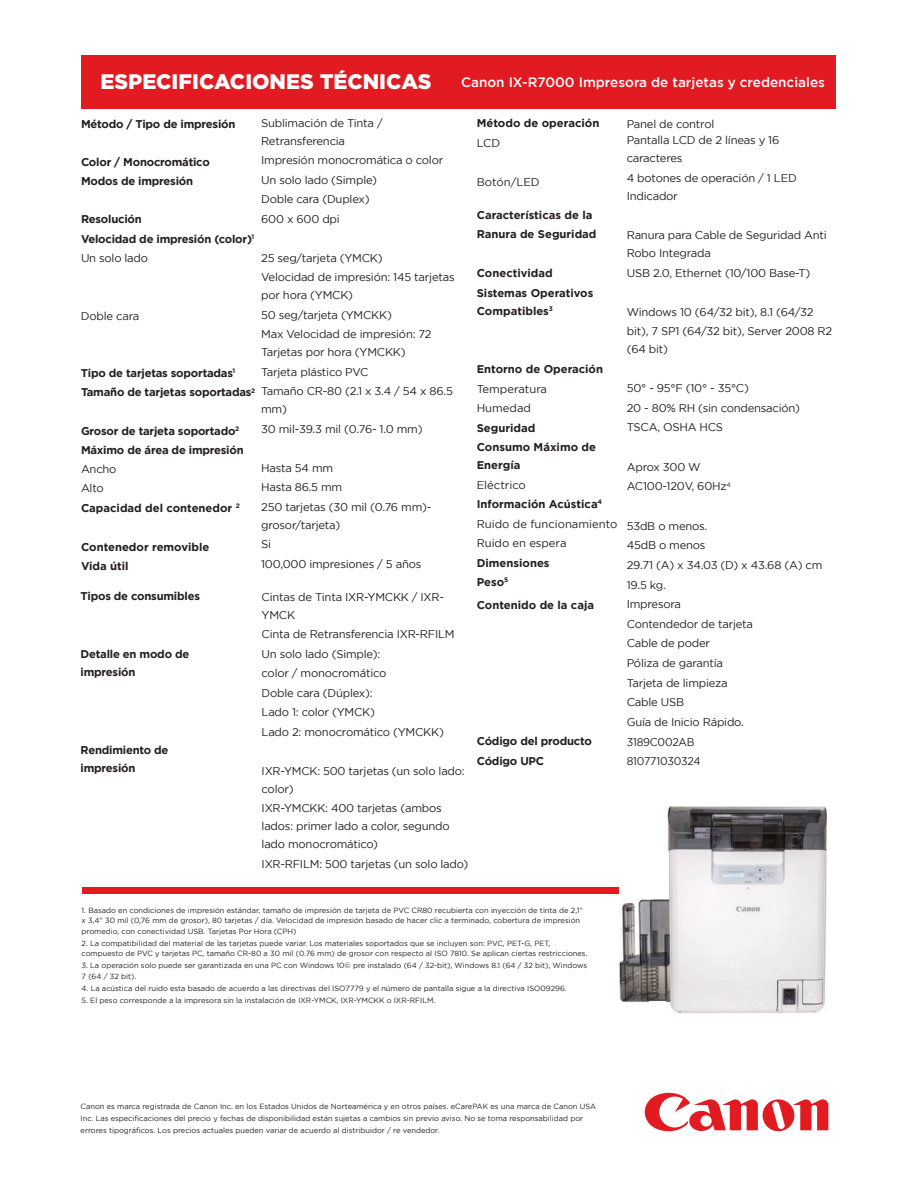
<style>
.page{position:relative;width:918px;height:1188px;background:#fff}
.page>*{position:absolute;margin:0;border:0;box-sizing:border-box;transform-origin:0 0}
.t1{font:900 21px "Gotham";color:#fff}
.t2{font:500 13.5px "Gotham";color:#fff}
.t3{font:11.25px/19.5px "Gotham";letter-spacing:-.02em;color:#231f20}
.t4{font:700 11.25px/19.2px "Gotham";letter-spacing:-.02em;color:#231f20}
.t5{font:700 11.25px/19.5px "Gotham";color:#231f20}
.t6{font:11.25px/19.5px "Gotham";color:#231f20}
.t7{font:7.5px/10.5px "Gotham";color:#231f20}
.s1{font-weight:400}
.s2{font-weight:700}
</style>
<div class="page">
<div style="left:82px;top:55px;width:754px;height:53px;background:#e21a21"></div>
<svg style="left:645px;top:1093px;width:183px;height:38px"></svg>
<div style="left:82px;top:887px;width:574px;height:7px;background:#e21a21"></div>
<img style="left:620px;top:806px;width:206px;height:208px">
<h1 class="t1" style="left:100px;top:68px;width:333px">ESPECIFICACIONES TÉCNICAS</h1>
<p class="t2" style="left:461px;top:75px;width:365px">Canon IX-R7000 Impresora de tarjetas y credenciales</p>
<p class="t3" style="left:261px;top:114px;width:123px;line-height:18px">Sublimación de Tinta /<br>Retransferencia</p>
<p class="t3" style="left:261px;top:150px;width:184px">Impresión monocromática o color<br>Un solo lado (Simple)<br>Doble cara (Duplex)<br>600 x 600 dpi</p>
<p class="t3" style="left:261px;top:248px;width:195px">25 seg/tarjeta (YMCK)<br>Velocidad de impresión: 145 tarjetas</p>
<p class="t3" style="left:261px;top:285px;width:172px">por hora (YMCK)<br>50 seg/tarjeta (YMCKK)<br>Max Velocidad de impresión: 72</p>
<p class="t3" style="left:261px;top:342px;width:193px">Tarjetas por hora (YMCKK)<br>Tarjeta plástico PVC<br>Tamaño CR-80 (2.1 x 3.4 / 54 x 86.5</p>
<p class="t3" style="left:261px;top:399px;width:163px">mm)<br>30 mil-39.3 mil (0.76- 1.0 mm)</p>
<p class="t3" style="left:261px;top:458px;width:172px">Hasta 54 mm<br>Hasta 86.5 mm<br>250 tarjetas (30 mil (0.76 mm)-</p>
<p class="t3" style="left:261px;top:515px;width:162px">grosor/tarjeta)<br>Si<br>100,000 impresiones / 5 años</p>
<p class="t4" style="left:81px;top:114px;width:156px">Método / Tipo de impresión</p>
<p class="t4" style="left:81px;top:152px;width:130px">Color / Monocromático<br>Modos de impresión</p>
<p class="t4" style="left:81px;top:210px;width:175px">Resolución<br>Velocidad de impresión (color)<sup>1<br></sup><span class="s1">Un solo lado</span></p>
<p class="t3" style="left:81px;top:306px;width:60px">Doble cara</p>
<p class="t4" style="left:81px;top:363px;width:176px">Tipo de tarjetas soportadas<sup>1<br></sup>Tamaño de tarjetas soportadas<sup>2</sup></p>
<p class="t4" style="left:81px;top:421px;width:164px">Grosor de tarjeta soportado<sup>2<br></sup>Máximo de área de impresión</p>
<p class="t5" style="left:81px;top:459px;width:160px"><span class="s1">Ancho<br>Alto<br></span>Capacidad del contenedor <sup>2</sup></p>
<p class="t5" style="left:81px;top:537px;width:130px">Contenedor removible<br>Vida útil</p>
<p class="t4" style="left:81px;top:586px;width:121px">Tipos de consumibles</p>
<p class="t4" style="left:81px;top:645px;width:110px;line-height:18px">Detalle en modo de impresión</p>
<p class="t4" style="left:81px;top:741px;width:89px;line-height:18px">Rendimiento de impresión</p>
<p class="t3" style="left:262px;top:588px;width:184px;line-height:18px">Cintas de Tinta IXR-YMCKK / IXR-<br>YMCK</p>
<p class="t3" style="left:262px;top:624px;width:195px">Cinta de Retransferencia IXR-RFILM<br>Un solo lado (Simple):<br>color / monocromático<br>Doble cara (Dúplex):<br>Lado 1: color (YMCK)<br>Lado 2: monocromático (YMCKK)</p>
<p class="t3" style="left:262px;top:762px;width:205px;line-height:18px">IXR-YMCK: 500 tarjetas (un solo lado: color)</p>
<p class="t3" style="left:262px;top:799px;width:190px;line-height:18px">IXR-YMCKK: 400 tarjetas (ambos lados: primer lado a color, segundo lado monocromático)</p>
<p class="t3" style="left:262px;top:854px;width:208px">IXR-RFILM: 500 tarjetas (un solo lado)</p>
<p class="t5" style="left:477px;top:113px;width:124px">Método de operación</p>
<p class="t3" style="left:477px;top:133px;width:25px">LCD</p>
<p class="t6" style="left:477px;top:172px;width:64px">Botón/LED</p>
<p class="t5" style="left:477px;top:205px;width:121px">Características de la<br>Ranura de Seguridad</p>
<p class="t5" style="left:477px;top:263px;width:118px">Conectividad<br>Sistemas Operativos</p>
<p class="t5" style="left:477px;top:301px;width:78px">Compatibles<sup>3</sup></p>
<p class="t5" style="left:477px;top:359px;width:128px">Entorno de Operación</p>
<p class="t6" style="left:477px;top:379px;width:72px">Temperatura<br>Humedad</p>
<p class="t5" style="left:477px;top:418px;width:121px">Seguridad<br>Consumo Máximo de</p>
<p class="t5" style="left:477px;top:455px;width:45px">Energía</p>
<p class="t6" style="left:477px;top:475px;width:142px">Eléctrico<br><span class="s2">Información Acústica</span><sup>4<br></sup>Ruido de funcionamiento<br>Ruido en espera</p>
<p class="t5" style="left:477px;top:553px;width:74px">Dimensiones<br>Peso<sup>5</sup></p>
<p class="t5" style="left:477px;top:595px;width:119px">Contenido de la caja</p>
<p class="t4" style="left:477px;top:731px;width:117px">Código del producto<br>Código UPC</p>
<p class="t3" style="left:627px;top:115px;width:154px;line-height:16.5px">Panel de control<br>Pantalla LCD de 2 líneas y 16</p>
<p class="t3" style="left:627px;top:148px;width:172px">caracteres<br>4 botones de operación / 1 LED</p>
<p class="t3" style="left:627px;top:186px;width:53px">Indicador</p>
<p class="t3" style="left:627px;top:226px;width:202px;line-height:18.1px">Ranura para Cable de Seguridad Anti<br>Robo Integrada</p>
<p class="t3" style="left:627px;top:263px;width:185px">USB 2.0, Ethernet (10/100 Base-T)</p>
<p class="t3" style="left:627px;top:303px;width:207px;line-height:18.1px">Windows 10 (64/32 bit), 8.1 (64/32 bit), 7 SP1 (64/32 bit), Server 2008 R2 (64 bit)</p>
<p class="t3" style="left:627px;top:378px;width:175px">50° - 95°F (10° - 35°C)<br>20 - 80% RH (sin condensación)<br>TSCA, OSHA HCS</p>
<p class="t3" style="left:627px;top:457px;width:106px">Aprox 300 W<br>AC100-120V, 60Hz<sup>4</sup></p>
<p class="t3" style="left:627px;top:516px;width:197px">53dB o menos.<br>45dB o menos<br>29.71 (A) x 34.03 (D) x 43.68 (A) cm<br>19.5 kg.<br>Impresora<br>Contendedor de tarjeta<br>Cable de poder<br>Póliza de garantía<br>Tarjeta de limpieza<br>Cable USB<br>Guía de Inicio Rápido.<br>3189C002AB<br>810771030324</p>
<p class="t7" style="left:82px;top:905px;width:503px">1. Basado en condiciones de impresión estándar, tamaño de impresión de tarjeta de PVC CR80 recubierta con inyección de tinta de 2,1” x 3,4” 30 mil (0,76 mm de grosor), 80 tarjetas / día. Velocidad de impresión basado de hacer clic a terminado, cobertura de impresión promedio, con conectividad USB. Tarjetas Por Hora (CPH)</p>
<p class="t7" style="left:82px;top:938px;width:507px">2. La compatibilidad del material de las tarjetas puede variar. Los materiales soportados que se incluyen son: PVC, PET-G, PET, compuesto de PVC y tarjetas PC, tamaño CR-80 a 30 mil (0.76 mm) de grosor con respecto al ISO 7810. Se aplican ciertas restricciones.</p>
<p class="t7" style="left:82px;top:960px;width:507px">3. La operación solo puede ser garantizada en una PC con Windows 10© pre instalado (64 / 32-bit), Windows 8.1 (64 / 32 bit), Windows<br>7 (64 / 32 bit).</p>
<p class="t7" style="left:82px;top:983px;width:487px">4. La acústica del ruido esta basado de acuerdo a las directivas del ISO7779 y el número de pantalla sigue a la directiva ISO09296.</p>
<p class="t7" style="left:82px;top:995px;width:355px">5. El peso corresponde a la impresora sin la instalación de IXR-YMCK, IXR-YMCKK o IXR-RFILM.</p>
<p class="t7" style="left:81px;top:1101px;width:517px;line-height:12px">Canon es marca registrada de Canon Inc. en los Estados Unidos de Norteamérica y en otros países. eCarePAK es una marca de Canon USA<br>Inc. Las especificaciones del precio y fechas de disponibilidad están sujetas a cambios sin previo aviso. No se toma responsabilidad por errores tipográficos. Los precios actuales pueden variar de acuerdo al distribuidor / re vendedor.</p>
</div>
